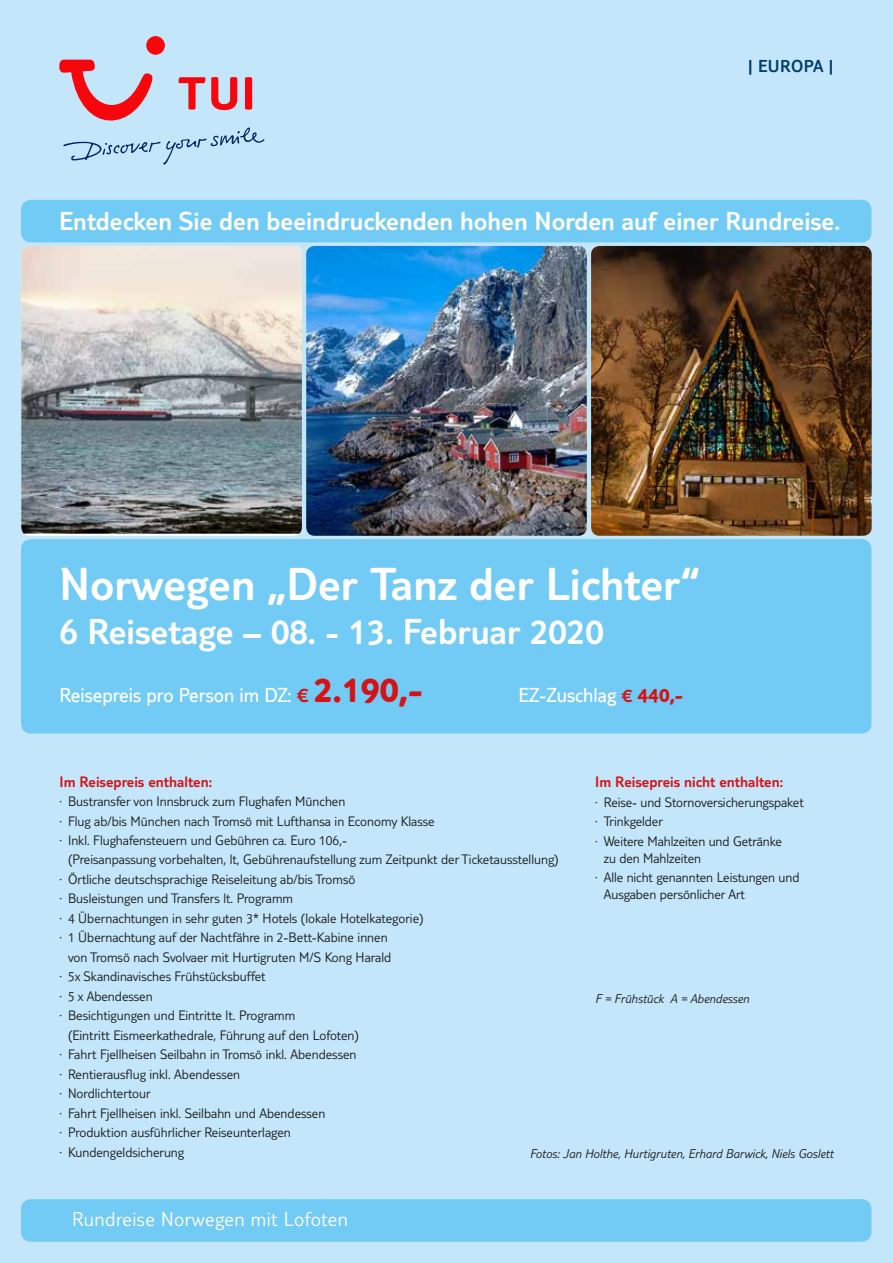
<style>
.page{position:relative;width:893px;height:1263px;background:#c3e6fb}
.page>*{position:absolute;margin:0;border:0;box-sizing:border-box;transform-origin:0 0}
.t1{font:300 48px "TUI Type";color:#fff}
.t2{font:300 37.5px "TUI Type";color:#fff}
.t3{font:300 27px "TUI Type";color:#fff}
.t4{font:21px "TUI Type";color:#fff}
.t5{font:300 21px "TUI Type";letter-spacing:.02em;color:#fff}
.t6{font:300 18px "TUI Type";letter-spacing:.025em;color:#003d69}
.t7{font:300 15.75px "TUI Type";color:#d51317}
.t8{font:300 14.25px/19.5px "TUI Type";color:#1d1d1b}
.t9{font:italic 300 13.2px "TUI Type";color:#1d1d1b}
.s1{font-weight:300;color:#d51317}
.s2{font-weight:700;font-size:37.5px;color:#d51317}
.s3{font-weight:300;font-size:19.5px;color:#d51317}
.s4{font-weight:700;color:#d51317}
</style>
<div class="page">
<div style="left:146px;top:36px;width:19px;height:19px;background:#f7060c;border-radius:50%"></div>
<svg style="left:59px;top:60px;width:205px;height:105px"></svg>
<div style="left:21px;top:200px;width:850px;height:42px;background:#71cbf4;border-radius:10px"></div>
<div style="left:21px;top:539px;width:850px;height:194px;background:#71cbf4;border-radius:10px"></div>
<div style="left:21px;top:1199px;width:850px;height:43px;background:#71cbf4;border-radius:10px"></div>
<img style="left:306px;top:246px;width:281px;height:290px">
<img style="left:591px;top:246px;width:281px;height:290px">
<img style="left:21px;top:246px;width:281px;height:288px">
<p class="t6" style="left:748px;top:55px;width:87px">| EUROPA |</p>
<h3 class="t3" style="left:59px;top:205px;width:782px">Entdecken Sie den beeindruckenden hohen Norden auf einer Rundreise.</h3>
<h1 class="t1" style="left:60px;top:557px;width:641px">Norwegen „Der Tanz der Lichter“</h1>
<h2 class="t2" style="left:60px;top:610px;width:546px">6 Reisetage – 08. - 13. Februar 2020</h2>
<h3 class="t4" style="left:60px;top:683px;width:365px">Reisepreis pro Person im DZ: <span class="s1">€</span> <span class="s2">2.190,-</span></h3>
<h3 class="t4" style="left:519px;top:683px;width:166px">EZ-Zuschlag <span class="s3">€</span> <span class="s4">440,-</span></h3>
<p class="t7" style="left:60px;top:772px;width:154px">Im Reisepreis enthalten:</p>
<p class="t8" style="left:60px;top:791px;width:287px">· Bustransfer von Innsbruck zum Flughafen München</p>
<p class="t8" style="left:60px;top:811px;width:377px">· Flug ab/bis München nach Tromsö mit Lufthansa in Economy Klasse</p>
<p class="t8" style="left:60px;top:830px;width:289px">· Inkl. Flughafensteuern und Gebühren ca. Euro 106,-</p>
<p class="t8" style="left:68px;top:850px;width:492px">(Preisanpassung vorbehalten, lt, Gebührenaufstellung zum Zeitpunkt der Ticketausstellung)</p>
<p class="t8" style="left:60px;top:869px;width:297px">· Örtliche deutschsprachige Reiseleitung ab/bis Tromsö</p>
<p class="t8" style="left:60px;top:889px;width:235px">· Busleistungen und Transfers lt. Programm</p>
<p class="t8" style="left:60px;top:908px;width:366px">· 4 Übernachtungen in sehr guten 3* Hotels (lokale Hotelkategorie)</p>
<p class="t8" style="left:60px;top:928px;width:330px">· 1 Übernachtung auf der Nachtfähre in 2-Bett-Kabine innen</p>
<p class="t8" style="left:68px;top:947px;width:325px">von Tromsö nach Svolvaer mit Hurtigruten M/S Kong Harald</p>
<p class="t8" style="left:60px;top:967px;width:208px">· 5x Skandinavisches Frühstücksbuffet</p>
<p class="t8" style="left:60px;top:986px;width:95px">· 5 x Abendessen</p>
<p class="t8" style="left:60px;top:1006px;width:237px">· Besichtigungen und Eintritte lt. Programm</p>
<p class="t8" style="left:68px;top:1025px;width:292px">(Eintritt Eismeerkathedrale, Führung auf den Lofoten)</p>
<p class="t8" style="left:60px;top:1045px;width:298px">· Fahrt Fjellheisen Seilbahn in Tromsö inkl. Abendessen</p>
<p class="t8" style="left:60px;top:1064px;width:182px">· Rentierausflug inkl. Abendessen</p>
<p class="t8" style="left:60px;top:1084px;width:93px">· Nordlichtertour</p>
<p class="t8" style="left:60px;top:1103px;width:267px">· Fahrt Fjellheisen inkl. Seilbahn und Abendessen</p>
<p class="t8" style="left:60px;top:1123px;width:233px">· Produktion ausführlicher Reiseunterlagen</p>
<p class="t8" style="left:60px;top:1142px;width:126px">· Kundengeldsicherung</p>
<p class="t9" style="left:530px;top:1146px;width:305px">Fotos: Jan Holthe, Hurtigruten, Erhard Barwick, Niels Goslett</p>
<p class="t7" style="left:595px;top:773px;width:189px">Im Reisepreis nicht enthalten:</p>
<p class="t8" style="left:595px;top:792px;width:210px">· Reise- und Stornoversicherungspaket · Trinkgelder<br>· Weitere Mahlzeiten und Getränke</p>
<p class="t8" style="left:595px;top:848px;width:206px;text-indent:9px">zu den Mahlzeiten<br>· Alle nicht genannten Leistungen und</p>
<p class="t8" style="left:604px;top:884px;width:143px">Ausgaben persönlicher Art</p>
<p class="t9" style="left:595px;top:991px;width:156px">F = Frühstück A = Abendessen</p>
<h3 class="t5" style="left:72px;top:1207px;width:277px">Rundreise Norwegen mit Lofoten</h3>
</div>
